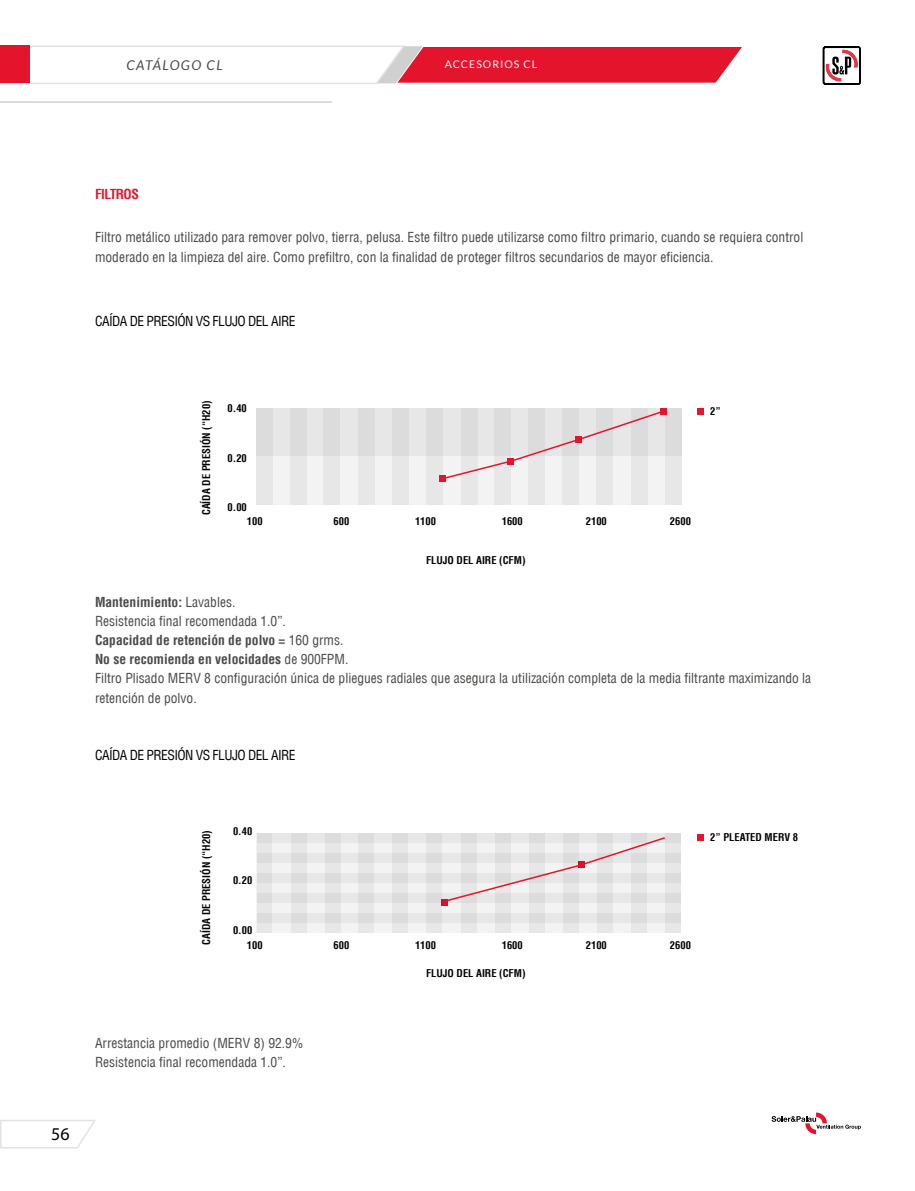
<style>
.page{position:relative;width:915px;height:1191px;background:#fff}
.page>*{position:absolute;margin:0;border:0;box-sizing:border-box;transform-origin:0 0}
.t1{font:18px "Myriad Pro";color:#000}
.t2{font:condensed 13.5px/19.2px "Helvetica LT";color:#4a4a49}
.t3{font:condensed 13.5px "Helvetica LT";letter-spacing:-.04em;color:#000}
.t4{font:italic 13.5px "Lato";letter-spacing:.1em;color:#4a4a49}
.t5{font:700 condensed 13.5px "Helvetica LT";letter-spacing:-.04em;color:#e4142d}
.t6{font:700 condensed 10.5px "Helvetica LT";color:#000}
.t7{font:10.5px "Lato";letter-spacing:.1em;color:#fff}
.s1{font-weight:700}
</style>
<div class="page">
<svg style="left:0;top:1120px;width:96px;height:29px"></svg>
<hr style="left:0;top:101px;width:332px;height:2px;background:#d0d0d0">
<svg style="left:771px;top:1112px;width:89px;height:22px"></svg>
<svg style="left:822px;top:46px;width:39px;height:39px"></svg>
<svg style="left:0;top:45px;width:741px;height:39px"></svg>
<div style="left:256px;top:408px;width:425px;height:97px;background:#f3f3f3"></div>
<div style="left:256px;top:408px;width:16px;height:97px;background:#e7e7e7"></div>
<div style="left:290px;top:408px;width:16px;height:97px;background:#e7e7e7"></div>
<div style="left:358px;top:408px;width:16px;height:97px;background:#e7e7e7"></div>
<div style="left:426px;top:408px;width:16px;height:97px;background:#e7e7e7"></div>
<div style="left:494px;top:408px;width:16px;height:97px;background:#e7e7e7"></div>
<div style="left:562px;top:408px;width:16px;height:97px;background:#e7e7e7"></div>
<div style="left:323px;top:408px;width:17px;height:97px;background:#e7e7e7"></div>
<div style="left:392px;top:408px;width:16px;height:97px;background:#e7e7e7"></div>
<div style="left:461px;top:408px;width:16px;height:97px;background:#e7e7e7"></div>
<div style="left:528px;top:408px;width:17px;height:97px;background:#e7e7e7"></div>
<div style="left:596px;top:408px;width:16px;height:97px;background:#e7e7e7"></div>
<div style="left:631px;top:408px;width:16px;height:97px;background:#e7e7e7"></div>
<div style="left:665px;top:408px;width:16px;height:97px;background:#e7e7e7"></div>
<div style="left:256px;top:408px;width:425px;height:48px;background:#dcdcdc"></div>
<div style="left:439px;top:475px;width:6px;height:7px;background:#e4142d"></div>
<svg style="left:697px;top:408px;width:6px;height:6px"></svg>
<div style="left:697px;top:834px;width:6px;height:7px;background:#e4142d"></div>
<svg style="left:443px;top:408px;width:223px;height:72px"></svg>
<div style="left:257px;top:833px;width:423px;height:99px;background:#f3f3f3"></div>
<div style="left:257px;top:833px;width:15px;height:99px;background:#e7e7e7"></div>
<div style="left:358px;top:833px;width:16px;height:99px;background:#e7e7e7"></div>
<div style="left:460px;top:833px;width:16px;height:99px;background:#e7e7e7"></div>
<div style="left:563px;top:833px;width:15px;height:99px;background:#e7e7e7"></div>
<div style="left:291px;top:833px;width:15px;height:99px;background:#e7e7e7"></div>
<div style="left:392px;top:833px;width:16px;height:99px;background:#e7e7e7"></div>
<div style="left:495px;top:833px;width:15px;height:99px;background:#e7e7e7"></div>
<div style="left:597px;top:833px;width:15px;height:99px;background:#e7e7e7"></div>
<div style="left:325px;top:833px;width:15px;height:99px;background:#e7e7e7"></div>
<div style="left:426px;top:833px;width:16px;height:99px;background:#e7e7e7"></div>
<div style="left:529px;top:833px;width:15px;height:99px;background:#e7e7e7"></div>
<div style="left:631px;top:833px;width:15px;height:99px;background:#e7e7e7"></div>
<div style="left:665px;top:833px;width:15px;height:99px;background:#e7e7e7"></div>
<div style="left:257px;top:833px;width:423px;height:9px;background:#dcdcdc"></div>
<div style="left:257px;top:853px;width:423px;height:9px;background:#dcdcdc"></div>
<div style="left:257px;top:872px;width:423px;height:10px;background:#dcdcdc"></div>
<div style="left:257px;top:893px;width:423px;height:9px;background:#dcdcdc"></div>
<div style="left:257px;top:913px;width:423px;height:10px;background:#e7e7e7"></div>
<svg style="left:441px;top:836px;width:225px;height:67px"></svg>
<p class="t4" style="left:126px;top:58px;width:98px">CATÁLOGO CL</p>
<p class="t7" style="left:444px;top:58px;width:94px">ACCESORIOS CL</p>
<p class="t5" style="left:95px;top:186px;width:45px">FILTROS</p>
<p class="t2" style="left:95px;top:228px;width:709px">Filtro metálico utilizado para remover polvo, tierra, pelusa. Este filtro puede utilizarse como filtro primario, cuando se requiera control moderado en la limpieza del aire. Como prefiltro, con la finalidad de proteger filtros secundarios de mayor eficiencia.</p>
<p class="t3" style="left:95px;top:313px;width:202px">CAÍDA DE PRESIÓN VS FLUJO DEL AIRE</p>
<p class="t6" style="left:199px;top:515px;width:116px;rotate:-90deg">CAÍDA DE PRESIÓN (“H20)</p>
<p class="t6" style="left:227px;top:402px;width:21px">0.40</p>
<p class="t6" style="left:227px;top:451px;width:21px">0.20</p>
<p class="t6" style="left:227px;top:501px;width:21px">0.00</p>
<p class="t6" style="left:247px;top:515px;width:17px">100</p>
<p class="t6" style="left:333px;top:515px;width:17px">600</p>
<p class="t6" style="left:415px;top:515px;width:22px">1100</p>
<p class="t6" style="left:501px;top:515px;width:22px">1600</p>
<p class="t6" style="left:585px;top:515px;width:22px">2100</p>
<p class="t6" style="left:669px;top:515px;width:22px">2600</p>
<p class="t6" style="left:426px;top:553px;width:101px">FLUJO DEL AIRE (CFM)</p>
<p class="t6" style="left:710px;top:404px;width:12px">2”</p>
<p class="t2" style="left:95px;top:592px;width:717px"><span class="s1">Mantenimiento:</span> Lavables.<br>Resistencia final recomendada 1.0”.<br><span class="s1">Capacidad de retención de polvo =</span> 160 grms.<br><span class="s1">No se recomienda en velocidades</span> de 900FPM.<br>Filtro Plisado MERV 8 configuración única de pliegues radiales que asegura la utilización completa de la media filtrante maximizando la retención de polvo.</p>
<p class="t3" style="left:95px;top:746px;width:202px">CAÍDA DE PRESIÓN VS FLUJO DEL AIRE</p>
<h1 class="t1" style="left:51px;top:1122px;width:20px">56</h1>
<p class="t6" style="left:199px;top:945px;width:116px;rotate:-90deg">CAÍDA DE PRESIÓN (“H20)</p>
<p class="t6" style="left:233px;top:824px;width:21px">0.40</p>
<p class="t6" style="left:233px;top:874px;width:21px">0.20</p>
<p class="t6" style="left:233px;top:923px;width:21px">0.00</p>
<p class="t6" style="left:247px;top:938px;width:17px">100</p>
<p class="t6" style="left:333px;top:938px;width:17px">600</p>
<p class="t6" style="left:415px;top:938px;width:22px">1100</p>
<p class="t6" style="left:501px;top:938px;width:22px">1600</p>
<p class="t6" style="left:585px;top:938px;width:22px">2100</p>
<p class="t6" style="left:669px;top:938px;width:22px">2600</p>
<p class="t6" style="left:426px;top:967px;width:101px">FLUJO DEL AIRE (CFM)</p>
<p class="t6" style="left:710px;top:830px;width:89px">2” PLEATED MERV 8</p>
<p class="t2" style="left:95px;top:1033px;width:210px">Arrestancia promedio (MERV 8) 92.9%<br>Resistencia final recomendada 1.0”.</p>
</div>
